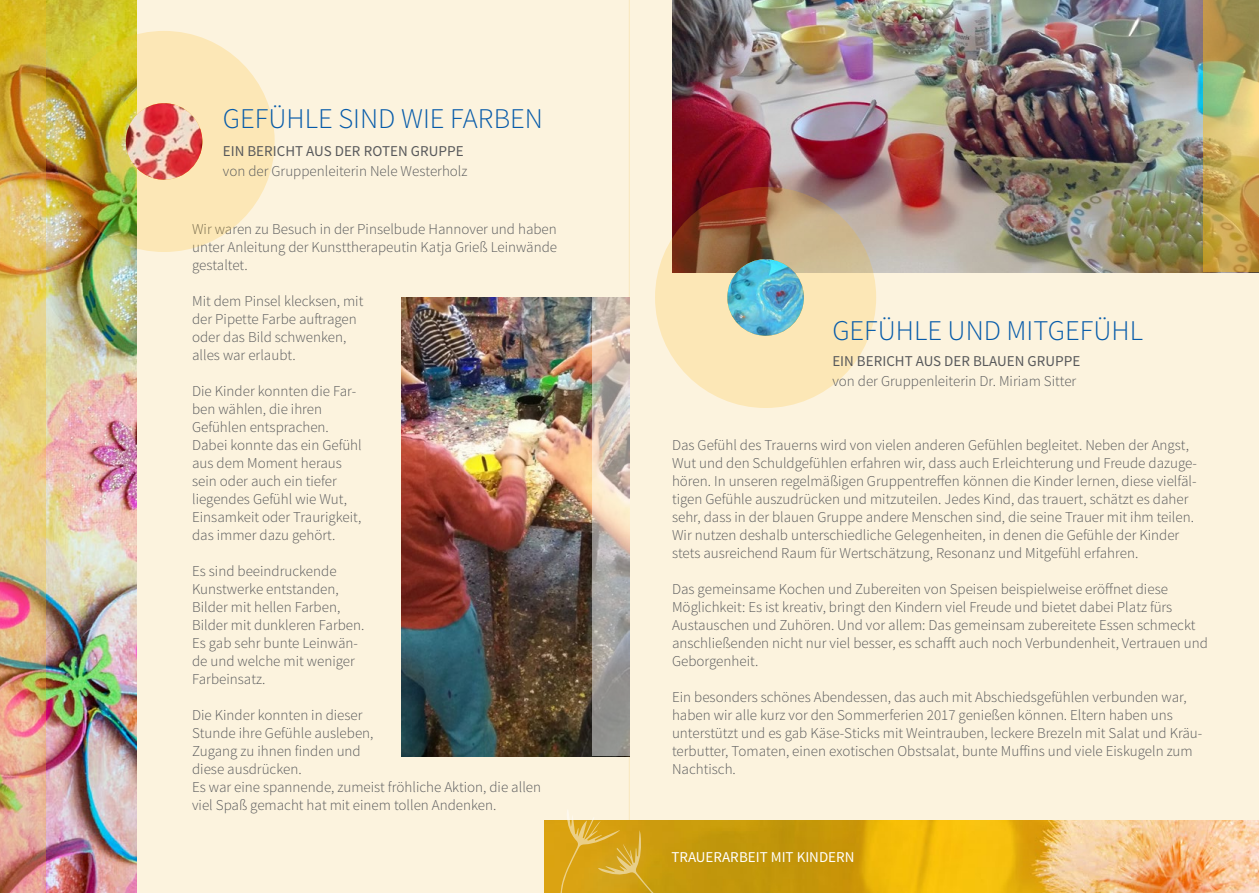
<style>
.page{position:relative;width:1259px;height:893px;background:#fcf3de}
.page>*{position:absolute;margin:0;border:0;box-sizing:border-box;transform-origin:0 0}
.t1{font:300 28.5px "Source Sans Pro";color:#065baa}
.t2{font:300 15px/18px "Source Sans Pro";color:#58595b}
.t3{font:15px "Source Sans Pro";color:#58595b}
.t4{font:15px "Source Sans Pro";color:#fff}
</style>
<div class="page">
<hr style="left:629px;top:0;width:1px;height:893px;background:#000">
<img style="left:544px;top:821px;width:715px;height:72px">
<svg style="left:559px;top:809px;width:134px;height:84px;background:#d8ad34"></svg>
<img style="left:46px;top:0;width:90px;height:893px">
<img style="left:0;top:0;width:46px;height:893px">
<img style="left:402px;top:297px;width:190px;height:459px">
<img style="left:53px;top:31px;width:222px;height:221px;border-radius:50%">
<img style="left:126px;top:103px;width:76px;height:77px;border-radius:38px">
<svg style="left:592px;top:297px;width:37px;height:459px;background:#bbb0a8"></svg>
<img style="left:672px;top:0;width:531px;height:272px">
<svg style="left:1203px;top:0;width:56px;height:272px;background:#bca659"></svg>
<svg style="left:655px;top:187px;width:221px;height:221px;background:#dbbd92"></svg>
<img style="left:727px;top:259px;width:77px;height:77px;border-radius:38px">
<h1 class="t1" style="left:223px;top:102px;width:322px">Gefühle sind wie Farben</h1>
<p class="t3" style="left:223px;top:142px;width:242px">EIN BERICHT AUS DER ROTEN GRUPPE</p>
<p class="t2" style="left:223px;top:162px;width:246px">von der Gruppenleiterin Nele Westerholz</p>
<p class="t2" style="left:192px;top:220px;width:366px;text-align:justify">Wir waren zu Besuch in der Pinselbude H annover und haben unter Anleitung der Kunsttherapeutin Katja Grieß Leinwände gestaltet.</p>
<p class="t2" style="left:192px;top:292px;width:173px">M it dem Pinsel klecksen, mit der Pipette Farbe auftragen oder das Bild schwenken, alles war erlaubt.</p>
<p class="t2" style="left:192px;top:382px;width:171px">Die Kinder konnten die Far&shy;ben wählen, die ihren<br>Gefühlen entsprachen.<br>Dabei konnte das ein Gefühl aus dem Moment heraus sein oder auch ein tiefer liegendes Gefühl wie Wut,<br>Einsamkeit oder Traurigkeit, das immer dazu gehört.</p>
<p class="t2" style="left:192px;top:562px;width:174px">Es sind beeindruckende<br>Kunstwerke entstanden,<br>Bilder mit hellen Farben,<br>Bilder mit dunkleren Farben.<br>Es gab sehr bunte Leinwän&shy;de und welche mit weniger<br>Farbeinsatz.</p>
<p class="t2" style="left:192px;top:706px;width:350px">Die Kinder konnten in dieser<br>Stunde ihre Gefühle ausleben,<br>Zugang zu ihnen finden und<br>diese ausdrücken.<br>Es war eine spannende, zumeist fröhliche Aktion, die allen viel Spaß gemacht hat mit einem tollen Andenken.</p>
<h1 class="t1" style="left:832px;top:313px;width:312px">Gefühle und Mitgefühl</h1>
<p class="t3" style="left:832px;top:352px;width:249px">EIN BERICHT AUS DER BLAUEN GRUPPE</p>
<p class="t2" style="left:832px;top:372px;width:246px">von der Gruppenleiterin Dr. M iriam Sitter</p>
<p class="t2" style="left:672px;top:436px;width:526px">Das Gefühl des Trauerns wird von vielen anderen Gefühlen begleitet. N eben der Angst, Wut und den Schuldgefühlen erfahren wir, dass auch Erleichterung und Freude dazuge&shy;hören. I n unseren regelmäßigen Gruppentreffen können die Kinder lernen, diese vielfäl&shy;tigen Gefühle auszudrücken und mitzuteilen. Jedes Kind, das trauert, schätzt es daher sehr, dass in der blauen Gruppe andere Menschen sind, die seine Trauer mit ihm teilen.<br>Wir nutzen deshalb unterschiedliche Gelegenheiten, in denen die Gefühle der Kinder stets ausreichend Raum für Wertschätzung, Resonanz und M itgefühl erfahren.</p>
<p class="t2" style="left:672px;top:580px;width:537px">Das gemeinsame Kochen und Zubereiten von Speisen beispielweise eröffnet diese<br>M öglichkeit: Es ist kreativ, bringt den Kindern viel Freude und bietet dabei Platz fürs Austauschen und Zuhören. U nd vor allem: Das gemeinsam zubereitete Essen schmeckt anschließenden nicht nur viel besser, es schafft auch noch Verbundenheit, Vertrauen und Geborgenheit.</p>
<p class="t2" style="left:672px;top:688px;width:532px">Ein besonders schönes Abendessen, das auch mit Abschiedsgefühlen verbunden war, haben wir alle kurz vor den Sommerferien 2017 genießen können. Eltern haben uns unterstützt und es gab Käse-Sticks mit Weintrauben, leckere Brezeln mit Salat und Kräu&shy;terbutter, Tomaten, einen exotischen Obstsalat, bunte M uffins und viele Eiskugeln zum N achtisch.</p>
<p class="t4" style="left:671px;top:847px;width:185px">TRAUERARBEIT MIT KINDERN</p>
</div>
